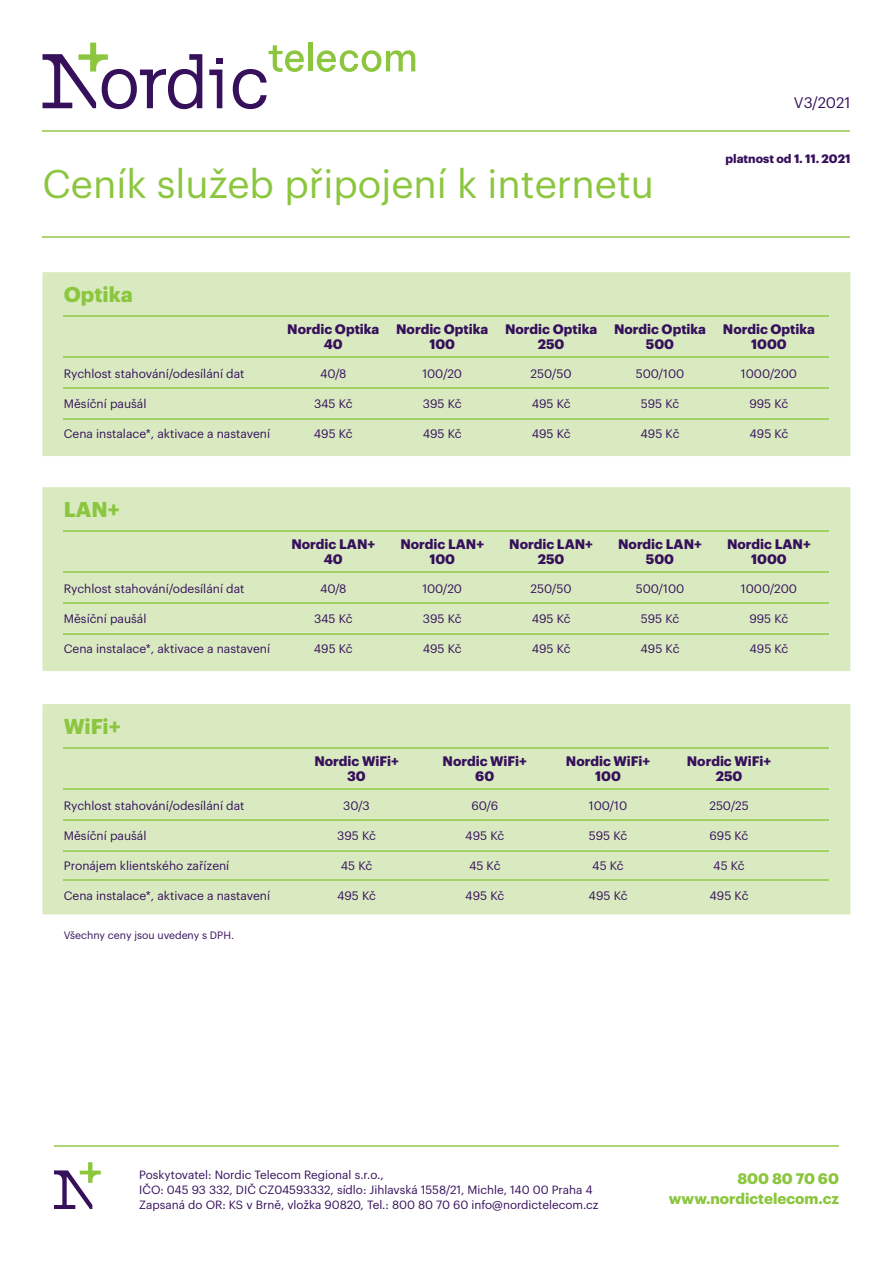
<style>
.page{position:relative;width:893px;height:1263px;background:#fff}
.page>*{position:absolute;margin:0;border:0;box-sizing:border-box;transform-origin:0 0}
.t1{font:39px "Graphik";color:#8bc63e}
.t2{font:700 21px "Graphik";color:#8bc63e}
.t3{font:700 15px "Graphik";color:#8bc63e}
.t4{font:15px "Graphik";color:#36105b}
.t5{font:700 13.5px/15px "Graphik";color:#36105b;text-align:center}
.t6{font:12px "Graphik";color:#36105b}
.t7{font:700 12px "Graphik";color:#36105b}
.t8{font:11.7px/15px "Graphik";color:#36105b}
.t9{font:10.5px "Graphik";color:#36105b}
</style>
<div class="page">
<svg style="left:317px;top:50px;width:98px;height:22px"></svg>
<hr style="left:308px;top:43px;width:4px;height:28px;background:#8bc63e">
<svg style="left:216px;top:58px;width:6px;height:6px"></svg>
<svg style="left:43px;top:43px;width:159px;height:66px"></svg>
<svg style="left:209px;top:70px;width:13px;height:38px"></svg>
<svg style="left:233px;top:45px;width:71px;height:64px"></svg>
<hr style="left:43px;top:130px;width:807px;height:2px;background:#aed475">
<hr style="left:43px;top:237px;width:807px;height:1px;background:#aed475">
<div style="left:43px;top:272px;width:807px;height:184px;background:#d9eac1"></div>
<div style="left:43px;top:487px;width:807px;height:184px;background:#d9eac1"></div>
<div style="left:43px;top:704px;width:807px;height:210px;background:#d9eac1"></div>
<hr style="left:64px;top:316px;width:765px;height:1px;background:#a3d063">
<hr style="left:64px;top:531px;width:765px;height:1px;background:#a3d063">
<hr style="left:64px;top:747px;width:765px;height:2px;background:#a3d063">
<hr style="left:64px;top:356px;width:765px;height:1px;background:#a3d063">
<hr style="left:64px;top:571px;width:765px;height:1px;background:#a3d063">
<hr style="left:64px;top:788px;width:765px;height:1px;background:#a3d063">
<hr style="left:64px;top:387px;width:765px;height:1px;background:#a3d063">
<hr style="left:64px;top:602px;width:765px;height:1px;background:#a3d063">
<hr style="left:64px;top:819px;width:765px;height:1px;background:#a3d063">
<hr style="left:64px;top:418px;width:765px;height:1px;background:#a3d063">
<hr style="left:64px;top:633px;width:765px;height:1px;background:#a3d063">
<hr style="left:64px;top:850px;width:765px;height:1px;background:#a3d063">
<hr style="left:64px;top:879px;width:765px;height:2px;background:#a3d063">
<hr style="left:54px;top:1145px;width:785px;height:1px;background:#aed475">
<svg style="left:54px;top:1162px;width:47px;height:47px"></svg>
<p class="t4" style="left:794px;top:91px;width:58px">V3/2021</p>
<h1 class="t1" style="left:43px;top:154px;width:613px">Ceník služeb připojení k internetu</h1>
<p class="t7" style="left:725px;top:149px;width:126px">platnost od 1. 11. 2021</p>
<h2 class="t2" style="left:64px;top:278px;width:71px">Optika</h2>
<p class="t6" style="left:64px;top:365px;width:182px">Rychlost stahování/odesílání dat</p>
<p class="t6" style="left:64px;top:395px;width:84px">Měsíční paušál</p>
<p class="t6" style="left:64px;top:425px;width:208px">Cena instalace*, aktivace a nastavení</p>
<p class="t5" style="left:287px;top:320px;width:94px">Nordic Optika<br>40</p>
<p class="t6" style="left:320px;top:365px;width:28px">40/8</p>
<p class="t6" style="left:314px;top:395px;width:40px">345 Kč</p>
<p class="t6" style="left:314px;top:425px;width:40px">495 Kč</p>
<p class="t5" style="left:396px;top:320px;width:94px">Nordic Optika<br>100</p>
<p class="t6" style="left:422px;top:365px;width:41px">100/20</p>
<p class="t6" style="left:423px;top:395px;width:40px">395 Kč</p>
<p class="t6" style="left:423px;top:425px;width:40px">495 Kč</p>
<p class="t5" style="left:505px;top:320px;width:94px">Nordic Optika<br>250</p>
<p class="t6" style="left:531px;top:365px;width:43px">250/50</p>
<p class="t6" style="left:532px;top:395px;width:40px">495 Kč</p>
<p class="t6" style="left:532px;top:425px;width:40px">495 Kč</p>
<p class="t5" style="left:614px;top:320px;width:94px">Nordic Optika<br>500</p>
<p class="t6" style="left:636px;top:365px;width:50px">500/100</p>
<p class="t6" style="left:641px;top:395px;width:40px">595 Kč</p>
<p class="t6" style="left:641px;top:425px;width:40px">495 Kč</p>
<p class="t5" style="left:723px;top:320px;width:94px">Nordic Optika<br>1000</p>
<p class="t6" style="left:741px;top:365px;width:58px">1000/200</p>
<p class="t6" style="left:749px;top:395px;width:40px">995 Kč</p>
<p class="t6" style="left:749px;top:425px;width:40px">495 Kč</p>
<h2 class="t2" style="left:64px;top:493px;width:58px">LAN+</h2>
<p class="t6" style="left:64px;top:580px;width:182px">Rychlost stahování/odesílání dat</p>
<p class="t6" style="left:64px;top:610px;width:84px">Měsíční paušál</p>
<p class="t6" style="left:64px;top:640px;width:208px">Cena instalace*, aktivace a nastavení</p>
<p class="t5" style="left:291px;top:535px;width:85px">Nordic LAN+<br>40</p>
<p class="t6" style="left:320px;top:580px;width:28px">40/8</p>
<p class="t6" style="left:314px;top:610px;width:40px">345 Kč</p>
<p class="t6" style="left:314px;top:640px;width:40px">495 Kč</p>
<p class="t5" style="left:400px;top:535px;width:85px">Nordic LAN+<br>100</p>
<p class="t6" style="left:422px;top:580px;width:41px">100/20</p>
<p class="t6" style="left:423px;top:610px;width:40px">395 Kč</p>
<p class="t6" style="left:423px;top:640px;width:40px">495 Kč</p>
<p class="t5" style="left:509px;top:535px;width:85px">Nordic LAN+<br>250</p>
<p class="t6" style="left:531px;top:580px;width:43px">250/50</p>
<p class="t6" style="left:532px;top:610px;width:40px">495 Kč</p>
<p class="t6" style="left:532px;top:640px;width:40px">495 Kč</p>
<p class="t5" style="left:618px;top:535px;width:85px">Nordic LAN+<br>500</p>
<p class="t6" style="left:636px;top:580px;width:50px">500/100</p>
<p class="t6" style="left:641px;top:610px;width:40px">595 Kč</p>
<p class="t6" style="left:641px;top:640px;width:40px">495 Kč</p>
<p class="t5" style="left:727px;top:535px;width:85px">Nordic LAN+<br>1000</p>
<p class="t6" style="left:741px;top:580px;width:58px">1000/200</p>
<p class="t6" style="left:749px;top:610px;width:40px">995 Kč</p>
<p class="t6" style="left:749px;top:640px;width:40px">495 Kč</p>
<h2 class="t2" style="left:64px;top:710px;width:59px">WiFi+</h2>
<p class="t6" style="left:64px;top:796px;width:182px">Rychlost stahování/odesílání dat</p>
<p class="t6" style="left:64px;top:826px;width:84px">Měsíční paušál</p>
<p class="t6" style="left:64px;top:856px;width:167px">Pronájem klientského zařízení</p>
<p class="t6" style="left:64px;top:886px;width:208px">Cena instalace*, aktivace a nastavení</p>
<p class="t9" style="left:64px;top:927px;width:172px">Všechny ceny jsou uvedeny s DPH.</p>
<p class="t5" style="left:314px;top:752px;width:86px">Nordic WiFi+<br>30</p>
<p class="t6" style="left:343px;top:797px;width:28px">30/3</p>
<p class="t6" style="left:337px;top:827px;width:40px">395 Kč</p>
<p class="t6" style="left:341px;top:857px;width:33px">45 Kč</p>
<p class="t6" style="left:337px;top:887px;width:40px">495 Kč</p>
<p class="t5" style="left:443px;top:752px;width:86px">Nordic WiFi+<br>60</p>
<p class="t6" style="left:471px;top:797px;width:28px">60/6</p>
<p class="t6" style="left:465px;top:827px;width:40px">495 Kč</p>
<p class="t6" style="left:469px;top:857px;width:33px">45 Kč</p>
<p class="t6" style="left:465px;top:887px;width:40px">495 Kč</p>
<p class="t5" style="left:566px;top:752px;width:86px">Nordic WiFi+<br>100</p>
<p class="t6" style="left:589px;top:797px;width:40px">100/10</p>
<p class="t6" style="left:589px;top:827px;width:40px">595 Kč</p>
<p class="t6" style="left:592px;top:857px;width:33px">45 Kč</p>
<p class="t6" style="left:589px;top:887px;width:40px">495 Kč</p>
<p class="t5" style="left:687px;top:752px;width:86px">Nordic WiFi+<br>250</p>
<p class="t6" style="left:709px;top:797px;width:41px">250/25</p>
<p class="t6" style="left:710px;top:827px;width:40px">695 Kč</p>
<p class="t6" style="left:713px;top:857px;width:33px">45 Kč</p>
<p class="t6" style="left:709px;top:887px;width:40px">495 Kč</p>
<p class="t8" style="left:139px;top:1166px;width:461px">Poskytovatel: Nordic Telecom Regional s.r.o.,<br>IČO: 045 93 332, DIČ CZ04593332, sídlo: Jihlavská 1558/21, Michle, 140 00 Praha 4<br>Zapsaná do OR: KS v Brně, vložka 90820, Tel.: 800 80 70 60 info@nordictelecom.cz</p>
<p class="t3" style="left:737px;top:1167px;width:103px">800 80 70 60</p>
<p class="t3" style="left:669px;top:1187px;width:172px">www.nordictelecom.cz</p>
</div>
